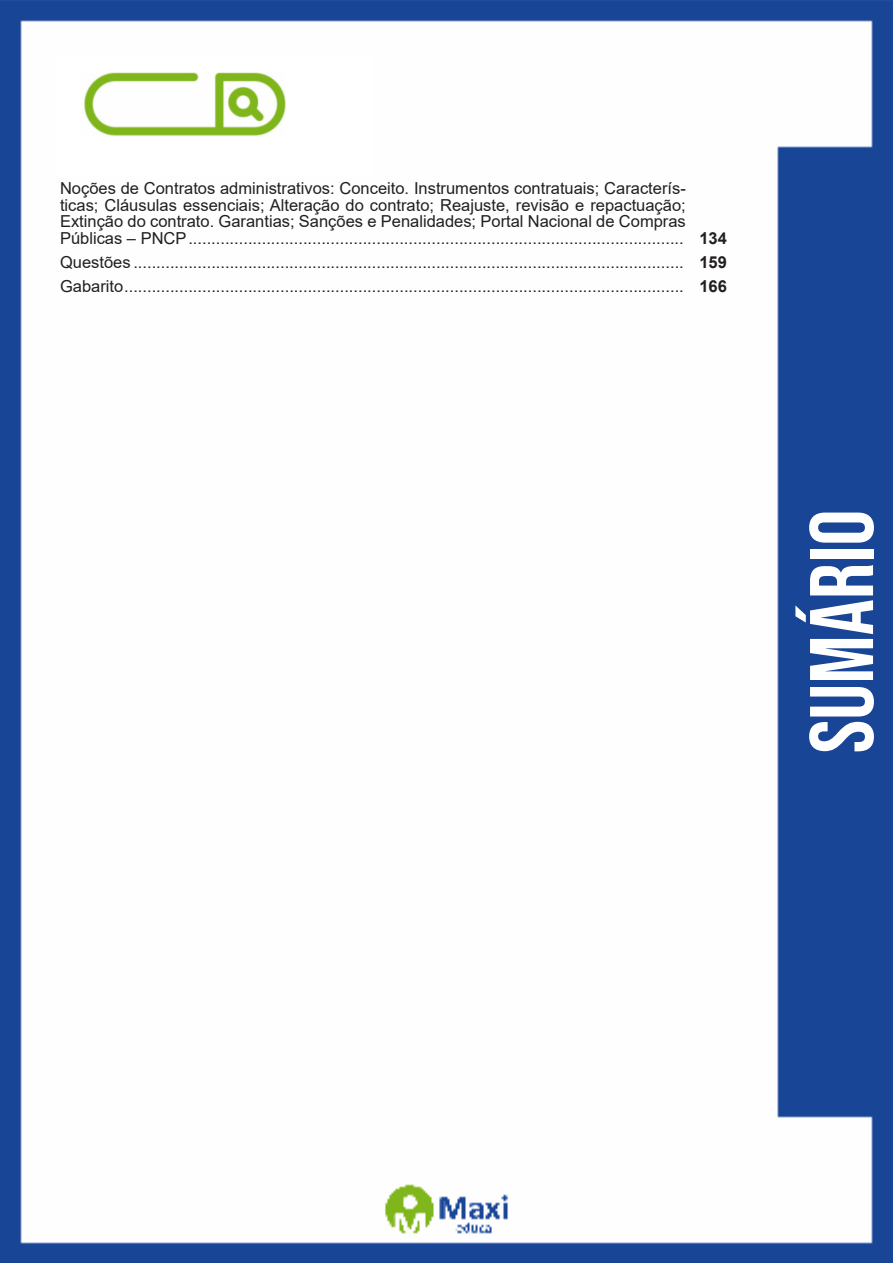
<style>
.page{position:relative;width:893px;height:1263px;background:#fff}
.page>*{position:absolute;margin:0;border:0;box-sizing:border-box;transform-origin:0 0}
.t1{font:90px "Bebas Neue";color:#fff}
.ALTERNATIVAS{font:16.5px/16.5px "Arial";color:#231f20;text-align:justify}
.INDICE{font:700 16.5px "Arial";color:#231f20}
</style>
<div class="page">
<img style="left:0;top:0;width:893px;height:1263px">
<div style="left:55px;top:55px;width:317px;height:121px;background:#fff"></div>
<img style="left:84px;top:72px;width:201px;height:64px">
<p class="ALTERNATIVAS" style="left:60px;top:180px;width:627px">Noções de Contratos administrativos: Conceito. Instrumentos contratuais; Caracterís&shy;ticas; Cláusulas essenciais; Alteração do contrato; Reajuste, revisão e repactuação; Extinção do contrato. Garantias; Sanções e Penalidades; Portal Nacional de Compras Públicas – PNCP............................................................................................................</p>
<p class="INDICE" style="left:699px;top:227px;width:29px">134</p>
<p class="ALTERNATIVAS" style="left:60px;top:254px;width:625px">Questões ........................................................................................................................</p>
<p class="INDICE" style="left:699px;top:251px;width:29px">159</p>
<p class="ALTERNATIVAS" style="left:60px;top:278px;width:625px">Gabarito..........................................................................................................................</p>
<p class="INDICE" style="left:699px;top:275px;width:29px">166</p>
<h1 class="t1" style="left:791px;top:753px;width:245px;rotate:-90deg">sumário</h1>
</div>
